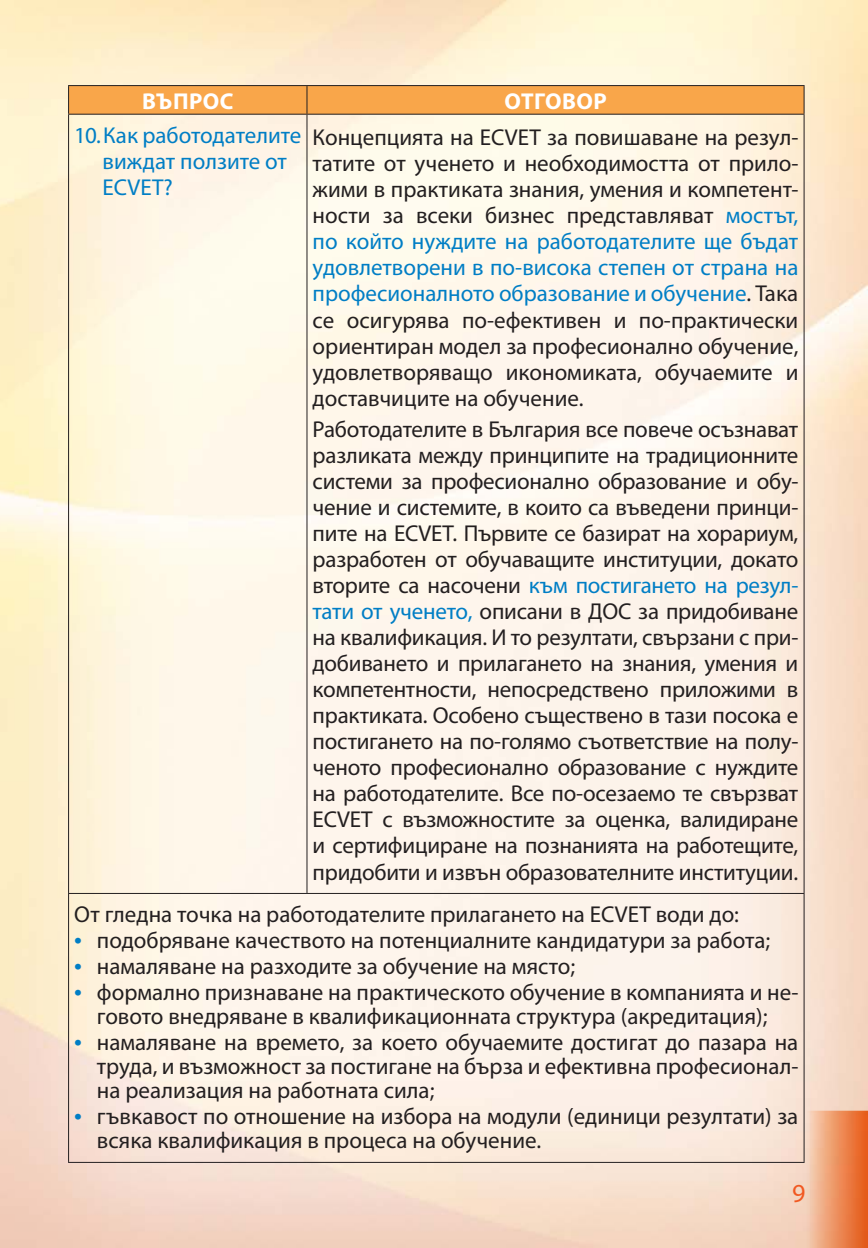
<style>
.page{position:relative;width:868px;height:1248px;background:#fff}
.page>*{position:absolute;margin:0;border:0;box-sizing:border-box;transform-origin:0 0}
.t1{font:26px "Myriad Pro";color:#f15921}
.t2{font:23px/26px "Myriad Pro";color:#231f20;text-align:justify}
.Vapros{font:23px/26px "Myriad Pro";color:#007ec5}
.Vapros-2{font:700 23px "Myriad Pro";letter-spacing:.02em;color:#fff}
.s1{color:#007ec5}
.s2{font-size:28px;color:#007ec5}
</style>
<div class="page">
<img style="left:0;top:0;width:867px;height:1247px">
<svg style="left:804px;top:1109px;width:63px;height:138px;background:#ec9769"></svg>
<hr style="left:68px;top:115px;width:1px;height:777px;background:#231f20">
<hr style="left:306px;top:115px;width:1px;height:777px;background:#231f20">
<hr style="left:803px;top:115px;width:1px;height:777px;background:#231f20">
<hr style="left:68px;top:892px;width:239px;height:1px;background:#231f20">
<hr style="left:68px;top:893px;width:1px;height:268px;background:#231f20">
<hr style="left:307px;top:892px;width:497px;height:1px;background:#231f20">
<hr style="left:803px;top:893px;width:1px;height:268px;background:#231f20">
<hr style="left:68px;top:1161px;width:239px;height:1px;background:#231f20">
<hr style="left:307px;top:1161px;width:497px;height:1px;background:#231f20">
<hr style="left:68px;top:85px;width:239px;height:1px;background:#231f20">
<hr style="left:307px;top:85px;width:497px;height:1px;background:#231f20">
<svg style="left:68px;top:86px;width:736px;height:28px;background:#f5a349"></svg>
<hr style="left:68px;top:114px;width:239px;height:1px;background:#231f20">
<hr style="left:307px;top:114px;width:497px;height:1px;background:#231f20">
<p class="Vapros-2" style="left:142px;top:86px;width:93px">ВЪПРОС</p>
<p class="Vapros-2" style="left:504px;top:86px;width:104px">ОТГОВОР</p>
<p class="Vapros" style="left:103px;top:122px;width:200px;text-indent:-28px">10.Как работодателите виждат ползите от<br>ECVET?</p>
<p class="t2" style="left:312px;top:124px;width:487px">Концепцията на ECVET за повишаване на резул&shy;татите от ученето и необходимостта от прило&shy;жими в практиката знания, умения и компетент&shy;ности за всеки бизнес представляват <span class="s1">мостът, по който нуждите на работодателите ще бъдат удовлетворени в по-висока степен от страна на професионалното образование и обучение</span>. Така се осигурява по-ефективен и по-практически ориентиран модел за професионално обучение, удовлетворяващо икономиката, обучаемите и доставчиците на обучение.</p>
<p class="t2" style="left:312px;top:416px;width:487px">Работодателите в България все повече осъзнават разликата между принципите на традиционните системи за професионално образование и обу&shy;чение и системите, в които са въведени принци&shy;пите на ECVET. Първите се базират на хорариум, разработен от обучаващите институции, докато вторите са насочени <span class="s1">към постигането на резул&shy;тати от ученето,</span> описани в ДОС за придобиване на квалификация. И то резултати, свързани с при&shy;добиването и прилагането на знания, умения и компетентности, непосредствено приложими в практиката. Особено съществено в тази посока е постигането на по-голямо съответствие на полу&shy;ченото професионално образование с нуждите на работодателите. Все по-осезаемо те свързват ЕCVET с възможностите за оценка, валидиране и сертифициране на познанията на работещите, придобити и извън образователните институции.</p>
<p class="t2" style="left:74px;top:900px;width:666px">От гледна точка на работодателите прилагането на ECVET води до:</p>
<p class="t2" style="left:74px;top:926px;width:697px"><span class="s2">•</span> подобряване качеството на потенциалните кандидатури за работа;</p>
<p class="t2" style="left:74px;top:952px;width:502px"><span class="s2">•</span> намаляване на разходите за обучение на място;</p>
<p class="t2" style="left:74px;top:979px;width:725px;line-height:24px;text-align:center"><span class="s2">•</span> формално признаване на практическото обучение в компанията и не&shy;говото внедряване в квалификационната структура (акредитация);</p>
<p class="t2" style="left:97px;top:1029px;width:702px;line-height:24px;text-indent:-23px"><span class="s2">•</span> намаляване на времето, за което обучаемите достигат до пазара на труда, и възможност за постигане на бърза и ефективна професионал&shy;на реализация на работната сила;</p>
<p class="t2" style="left:97px;top:1103px;width:702px;line-height:24px;text-indent:-23px"><span class="s2">•</span> гъвкавост по отношение на избора на модули (единици резултати) за всяка квалификация в процеса на обучение.</p>
<p class="t1" style="left:792px;top:1177px;width:15px">9</p>
</div>
